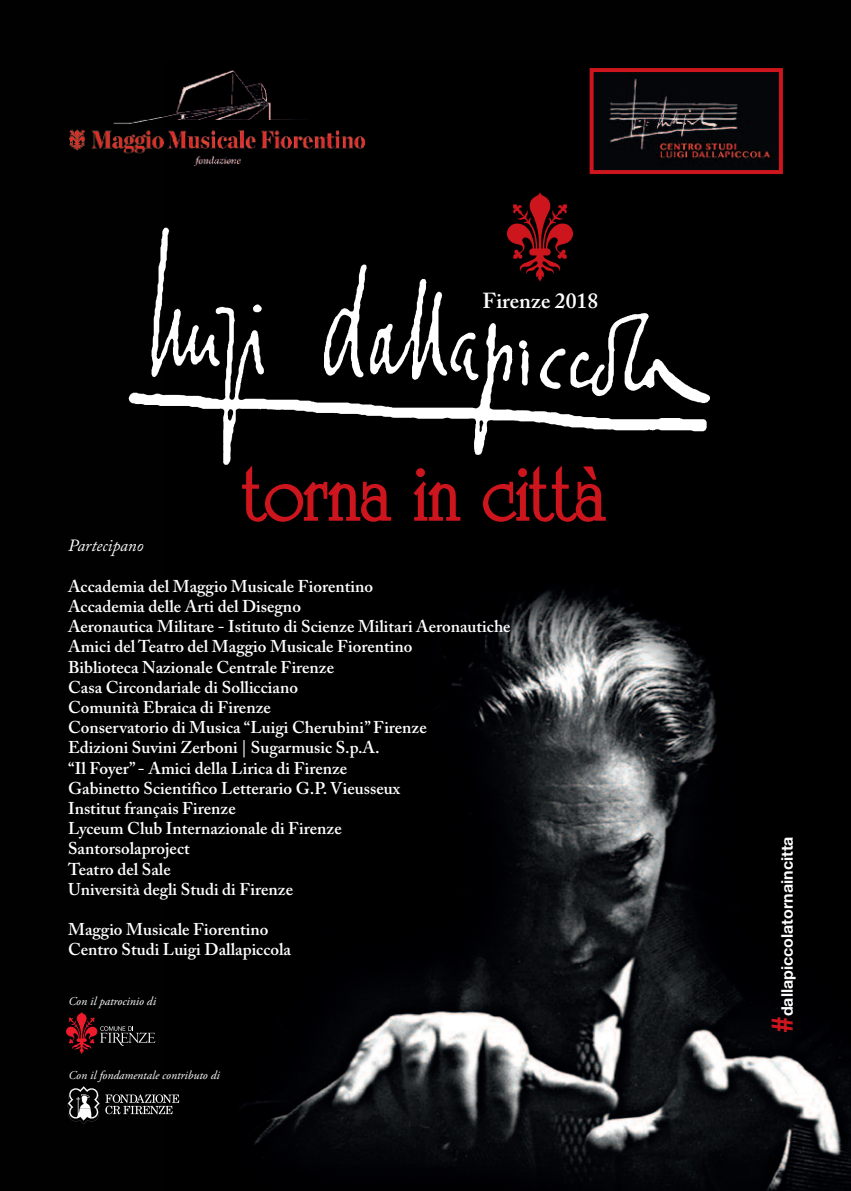
<style>
.page{position:relative;width:851px;height:1191px;background:#fff}
.page>*{position:absolute;margin:0;border:0;box-sizing:border-box;transform-origin:0 0}
.t1{font:80px "University Roman Std";color:#cd151d}
.t2{font:600 21.6px "Adobe Caslon Pro";color:#fff}
.t3{font:600 17px/20.2px "Adobe Caslon Pro";color:#fff}
.t4{font:italic 17px "Adobe Caslon Pro";color:#fff}
.t5{font:700 16px "Helvetica Neue LT Std";color:#fff}
.t6{font:italic 12px "Adobe Garamond Pro";color:#fff}
.s1{font-size:30px;color:#cd151d}
</style>
<div class="page">
<div style="left:0;top:0;width:850px;height:1191px;background:#010101"></div>
<img style="left:179px;top:68px;width:671px;height:1123px">
<img style="left:70px;top:70px;width:295px;height:96px">
<img style="left:128px;top:225px;width:600px;height:254px">
<img style="left:507px;top:193px;width:66px;height:89px">
<img style="left:594px;top:73px;width:183px;height:96px">
<div style="left:589px;top:68px;width:193px;height:106px;border:4px solid #cd151d"></div>
<svg style="left:67px;top:1086px;width:112px;height:38px"></svg>
<svg style="left:66px;top:1012px;width:89px;height:42px"></svg>
<p class="t2" style="left:482px;top:292px;width:117px">Firenze 2018</p>
<h1 class="t1" style="left:242px;top:445px;width:364px">torna in città</h1>
<p class="t4" style="left:68px;top:540px;width:77px">Partecipano</p>
<p class="t3" style="left:68px;top:578px;width:444px">Accademia del Maggio Musicale Fiorentino<br>Accademia delle Arti del Disegno<br>Aeronautica Militare - Istituto di Scienze Militari Aeronautiche Amici del Teatro del Maggio Musicale Fiorentino<br>Biblioteca Nazionale Centrale Firenze<br>Casa Circondariale di Sollicciano<br>Comunità Ebraica di Firenze<br>Conservatorio di Musica “Luigi Cherubini”Firenze<br>Edizioni Suvini Zerboni | Sugarmusic S.p.A.<br>“Il Foyer” - Amici della Lirica di Firenze<br>Gabinetto Scientifico Letterario G.P. Vieusseux<br>Institut français Firenze<br>Lyceum Club Internazionale di Firenze<br>Santorsolaproject<br>Teatro del Sale<br>Università degli Studi di Firenze</p>
<p class="t3" style="left:68px;top:921px;width:224px">Maggio Musicale Fiorentino<br>Centro Studi Luigi Dallapiccola</p>
<p class="t6" style="left:68px;top:996px;width:89px">Con il patrocinio di</p>
<p class="t6" style="left:68px;top:1070px;width:153px">Con il fondamentale contributo di</p>
<p class="t5" style="left:781px;top:1033px;width:198px;rotate:-90deg"><span class="s1">#</span>dallapiccolatornaincitta</p>
</div>
